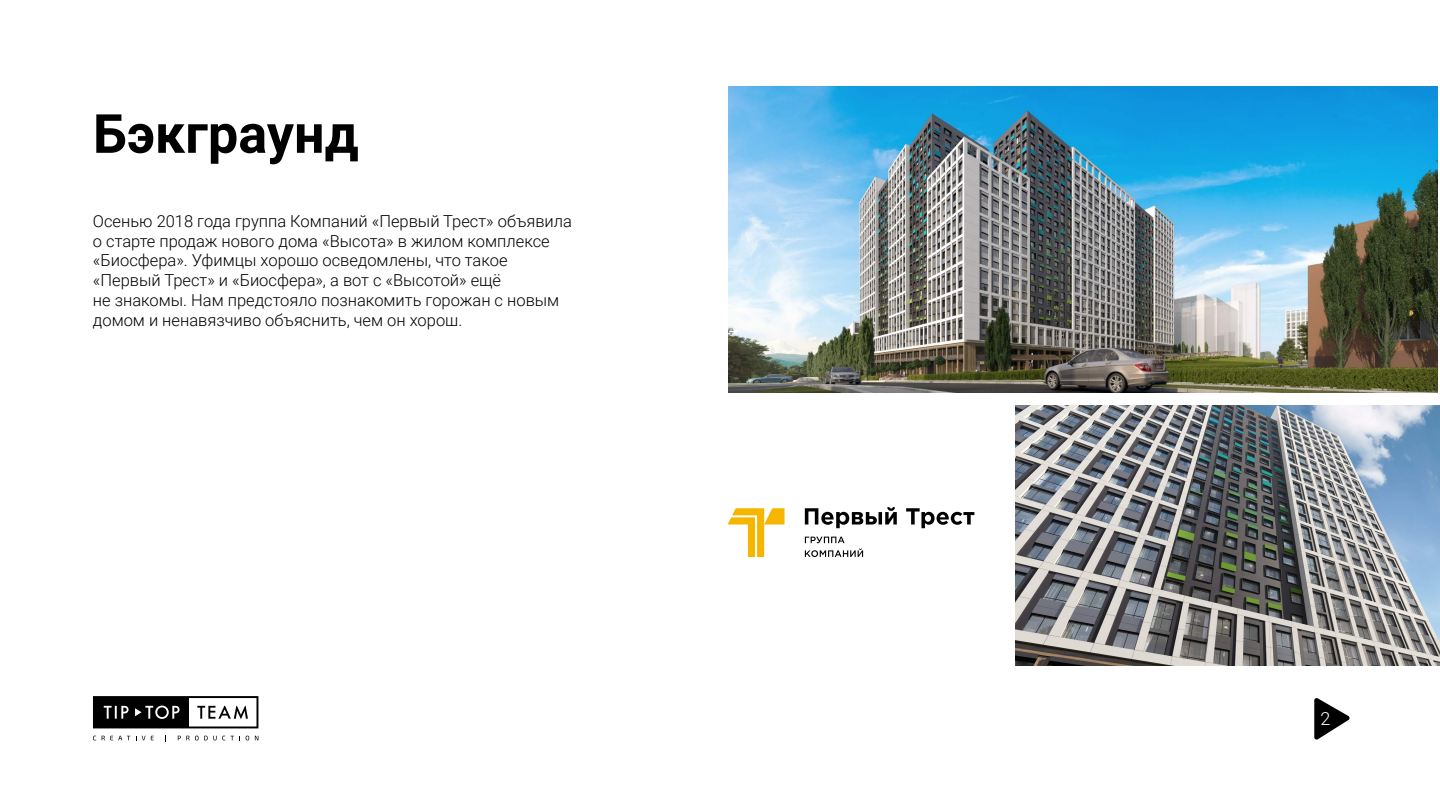
<style>
.page{position:relative;width:1440px;height:810px;background:#fff}
.page>*{position:absolute;margin:0;border:0;box-sizing:border-box;transform-origin:0 0}
.t1{font:700 54px "Roboto";color:#000}
.t2{font:300 18px "Roboto";color:#fff}
.t3{font:300 16.5px/19.8px "Roboto";color:#000}
</style>
<div class="page">
<svg style="left:93px;top:696px;width:165px;height:32px"></svg>
<svg style="left:102px;top:736px;width:28px;height:4px"></svg>
<svg style="left:136px;top:736px;width:18px;height:4px"></svg>
<svg style="left:178px;top:736px;width:62px;height:4px"></svg>
<svg style="left:255px;top:736px;width:3px;height:4px"></svg>
<svg style="left:1314px;top:698px;width:36px;height:42px"></svg>
<svg style="left:728px;top:508px;width:57px;height:49px"></svg>
<svg style="left:805px;top:507px;width:92px;height:21px"></svg>
<svg style="left:906px;top:508px;width:68px;height:20px"></svg>
<svg style="left:805px;top:537px;width:58px;height:20px"></svg>
<img style="left:728px;top:86px;width:710px;height:307px">
<img style="left:1016px;top:405px;width:424px;height:260px">
<h1 class="t1" style="left:93px;top:96px;width:267px">Бэкграунд</h1>
<p class="t3" style="left:93px;top:210px;width:481px">Осенью 2018 года группа Компаний «Первый Трест» объявила о старте продаж нового дома «Высота» в жилом комплексе «Биосфера». Уфимцы хорошо осведомлены, что такое «Первый Трест» и «Биосфера», а вот с «Высотой» ещё<br>не знакомы. Нам предстояло познакомить горожан с новым домом и ненавязчиво объяснить, чем он хорош.</p>
<p class="t2" style="left:1321px;top:706px;width:11px">2</p>
</div>
